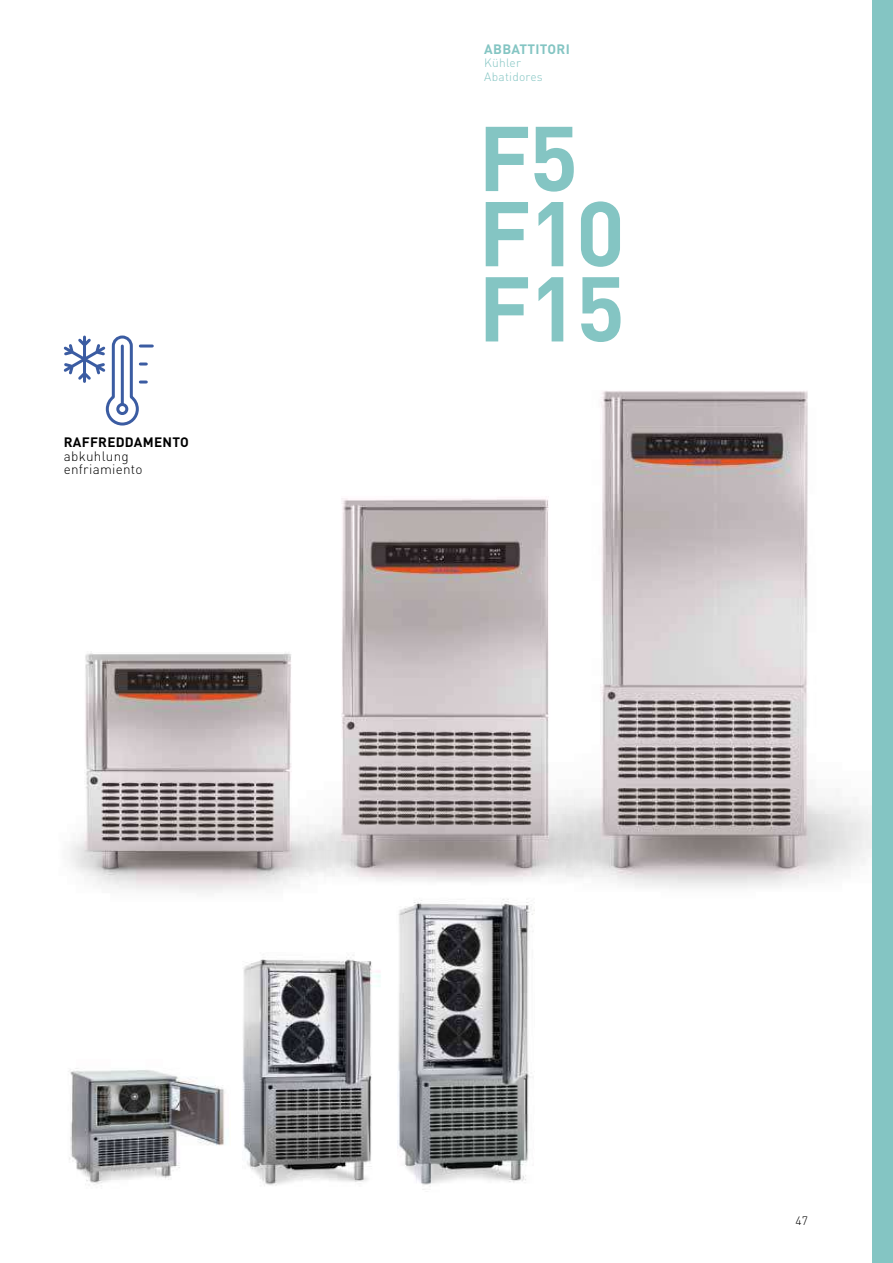
<style>
.page{position:relative;width:893px;height:1263px;background:#fff}
.page>*{position:absolute;margin:0;border:0;box-sizing:border-box;transform-origin:0 0}
.t1{font:700 90.3px/75.2px "DIN";letter-spacing:-.025em;color:#84c5c3}
.t2{font:300 13.5px/13.5px "DIN";letter-spacing:.02em;color:#000}
.t3{font:700 13.5px "DIN";letter-spacing:.02em;color:#000}
.t4{font:700 13.5px "DIN";letter-spacing:.02em;color:#84c5c3}
.t5{font:300 12px/13.5px "DIN";letter-spacing:.02em;color:#84c5c3}
.t6{font:300 12px "DIN";color:#000}
</style>
<div class="page">
<img style="left:600px;top:391px;width:272px;height:497px">
<img style="left:341px;top:427px;width:379px;height:461px">
<img style="left:70px;top:556px;width:320px;height:336px">
<img style="left:380px;top:889px;width:155px;height:301px">
<img style="left:243px;top:936px;width:153px;height:254px">
<img style="left:69px;top:1068px;width:156px;height:117px">
<svg style="left:63px;top:335px;width:91px;height:91px"></svg>
<div style="left:872px;top:0;width:21px;height:1263px;background:#84c5c3"></div>
<p class="t3" style="left:64px;top:434px;width:126px">RAFFREDDAMENTO</p>
<p class="t2" style="left:64px;top:449px;width:80px">abkuhlung enfriamiento</p>
<p class="t4" style="left:484px;top:40px;width:87px">ABBATTITORI</p>
<p class="t5" style="left:484px;top:56px;width:60px">Kühler<br>Abatidores</p>
<h1 class="t1" style="left:478px;top:117px;width:148px">F5<br>F10<br>F15</h1>
<p class="t6" style="left:796px;top:1214px;width:14px">47</p>
</div>
